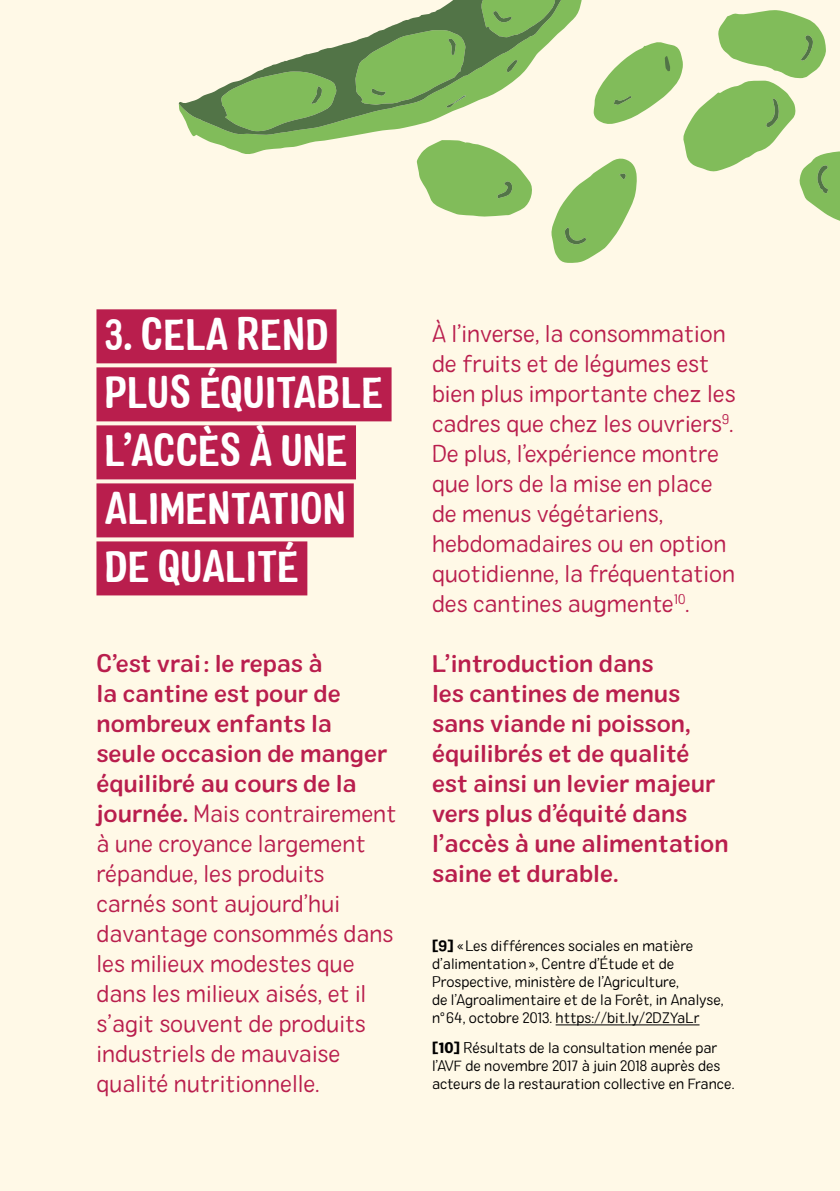
<style>
.page{position:relative;width:840px;height:1191px;background:#fff}
.page>*{position:absolute;margin:0;border:0;box-sizing:border-box;transform-origin:0 0}
.t1{font:43px/58px "Colby Nr Bld";color:#fff}
.t2{font:24px/30px "Colby St Lt";color:#b91e4d}
.t3{font:24px/30px "Colby St Med";color:#b91e4d}
.t4{font:15px/18px "Colby St Lt";color:#000}
.s1{font-family:"Colby St Med"}
.s2{font-family:"Colby St Bld"}
</style>
<div class="page">
<div style="left:0;top:0;width:839px;height:1191px;background:#fff9e7"></div>
<div style="left:96px;top:309px;width:240px;height:54px;background:#b91e4d"></div>
<div style="left:96px;top:367px;width:295px;height:54px;background:#b91e4d"></div>
<div style="left:96px;top:425px;width:260px;height:54px;background:#b91e4d"></div>
<div style="left:96px;top:483px;width:257px;height:54px;background:#b91e4d"></div>
<div style="left:96px;top:541px;width:211px;height:54px;background:#b91e4d"></div>
<hr style="left:555px;top:1024px;width:144px;height:1px;background:#000">
<svg style="left:192px;top:135px;width:163px;height:19px"></svg>
<svg style="left:179px;top:41px;width:176px;height:94px"></svg>
<svg style="left:220px;top:71px;width:117px;height:60px;background:#7cad5d"></svg>
<svg style="left:355px;top:0;width:484px;height:263px"></svg>
<h1 class="t1" style="left:104px;top:306px;width:280px">3. CELA REND<br>PLUS ÉQUITABLE<br>L’ACCÈS À UNE<br>ALIMENTATION<br>DE QUALITÉ</h1>
<p class="t3" style="left:96px;top:649px;width:292px">C’est vrai: le repas à<br>la cantine est pour de nombreux enfants la seule occasion de manger équilibré au cours de la</p>
<p class="t2" style="left:96px;top:798px;width:301px"><span class="s1">journée.</span> Mais contrairement à une croyance largement répandue, les produits carnés sont aujourd’hui davantage consommés dans les milieux modestes que dans les milieux aisés, et il s’agit souvent de produits industriels de mauvaise qualité nutritionnelle.</p>
<p class="t2" style="left:432px;top:318px;width:305px">À l’inverse, la consommation de fruits et de légumes est bien plus importante chez les cadres que chez les ouvriers<sup>9</sup>.<br>De plus, l’expérience montre que lors de la mise en place de menus végétariens, hebdomadaires ou en option quotidienne, la fréquentation des cantines augmente<sup>10</sup>.</p>
<p class="t3" style="left:432px;top:649px;width:298px">L’introduction dans<br>les cantines de menus sans viande ni poisson, équilibrés et de qualité est ainsi un levier majeur vers plus d’équité dans l’accès à une alimentation saine et durable.</p>
<p class="t4" style="left:432px;top:937px;width:293px"><span class="s2">[9]</span> «Les différences sociales en matière d’alimentation», Centre d’Étude et de Prospective, ministère de l’Agriculture,<br>de l’Agroalimentaire et de la Forêt, in Analyse, n° 64, octobre 2013. https://bit.ly/2DZYaLr</p>
<p class="t4" style="left:432px;top:1038px;width:304px"><span class="s2">[10]</span> Résultats de la consultation menée par l’AVF de novembre 2017 à juin 2018 auprès des acteurs de la restauration collective en France.</p>
</div>
